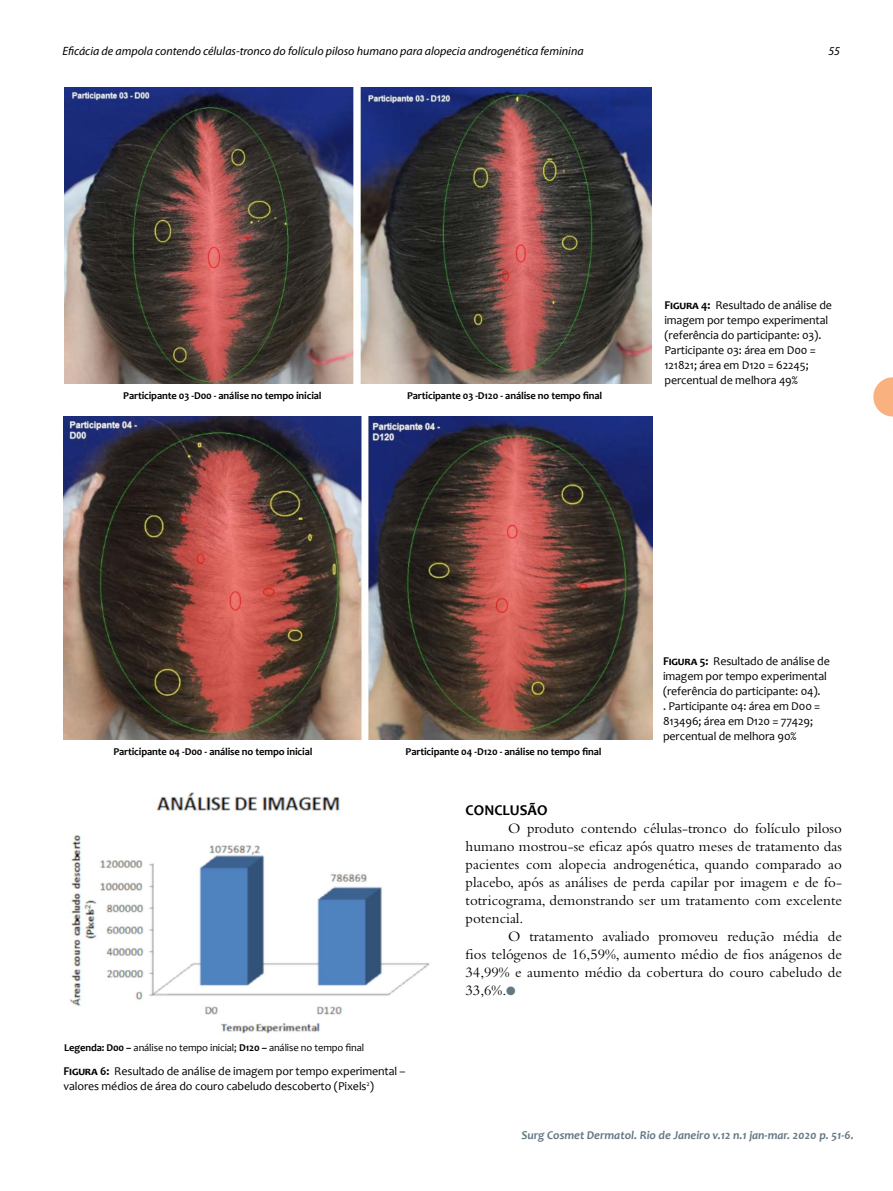
<style>
.page{position:relative;width:893px;height:1191px;background:#fff}
.page>*{position:absolute;margin:0;border:0;box-sizing:border-box;transform-origin:0 0}
.t1{font:15px/18px "Bembo Std";color:#000;text-align:justify}
.t2{font:700 15px "Candara";color:#000}
.t3{font:12px/15px "Candara";letter-spacing:-.01em;color:#000}
.t4{font:italic 12px "Myriad Pro";color:#000}
.t5{font:italic 700 12px "Candara";color:#647883}
.t6{font:700 10.5px "Candara";letter-spacing:-.01em;color:#000}
.t7{font:10.5px "Candara";letter-spacing:-.01em;color:#000}
.s1{font-weight:700}
.s2{color:#647883}
</style>
<div class="page">
<svg style="left:873px;top:377px;width:20px;height:39px"></svg>
<img style="left:63px;top:416px;width:589px;height:324px">
<img style="left:69px;top:792px;width:361px;height:242px">
<img style="left:64px;top:87px;width:588px;height:297px">
<p class="t4" style="left:62px;top:44px;width:523px">Eficácia de ampola contendo células-tronco do folículo piloso humano para alopecia androgenética feminina</p>
<p class="t4" style="left:828px;top:44px;width:13px">55</p>
<p class="t6" style="left:123px;top:388px;width:200px">Participante 03 -D00 - análise no tempo inicial</p>
<p class="t6" style="left:407px;top:388px;width:197px">Participante 03 -D120 - análise no tempo final</p>
<p class="t3" style="left:664px;top:297px;width:169px"><span class="s1">Figura 4:</span> Resultado de análise de imagem por tempo experimental (referência do participante: 03).<br>Participante 03: área em D00 =<br>121821; área em D120 = 62245; percentual de melhora 49%</p>
<p class="t6" style="left:113px;top:745px;width:201px">Participante 04 -D00 - análise no tempo inicial</p>
<p class="t6" style="left:406px;top:744px;width:197px">Participante 04 -D120 - análise no tempo final</p>
<p class="t3" style="left:663px;top:653px;width:168px"><span class="s1">Figura 5:</span> Resultado de análise de imagem por tempo experimental (referência do participante: 04).<br>. Participante 04: área em D00 =<br>813496; área em D120 = 77429; percentual de melhora 90%</p>
<p class="t7" style="left:64px;top:1041px;width:302px"><span class="s1">Legenda: D00 –</span> análise no tempo inicial; <span class="s1">D120 –</span> análise no tempo final</p>
<p class="t3" style="left:63px;top:1063px;width:344px"><span class="s1">Figura 6:</span> Resultado de análise de imagem por tempo experimental – valores médios de área do couro cabeludo descoberto (Pixels<sup>2</sup>)</p>
<p class="t2" style="left:466px;top:800px;width:83px">CONCLUSÃO</p>
<p class="t1" style="left:466px;top:819px;width:378px;text-indent:43px">O produto contendo células-tronco do folículo piloso humano mostrou-se eficaz após quatro meses de tratamento das pacientes com alopecia androgenética, quando comparado ao placebo, após as análises de perda capilar por imagem e de fo&shy;totricograma, demonstrando ser um tratamento com excelente potencial.</p>
<p class="t1" style="left:466px;top:927px;width:378px;text-indent:43px">O tratamento avaliado promoveu redução média de fios telógenos de 16,59%, aumento médio de fios anágenos de 34,99% e aumento médio da cobertura do couro cabeludo de 33,6%.<span class="s2">●</span></p>
<p class="t5" style="left:521px;top:1127px;width:334px">Surg Cosmet Dermatol. Rio de Janeiro v.12 n.1 jan-mar. 2020 p. 51-6.</p>
</div>
